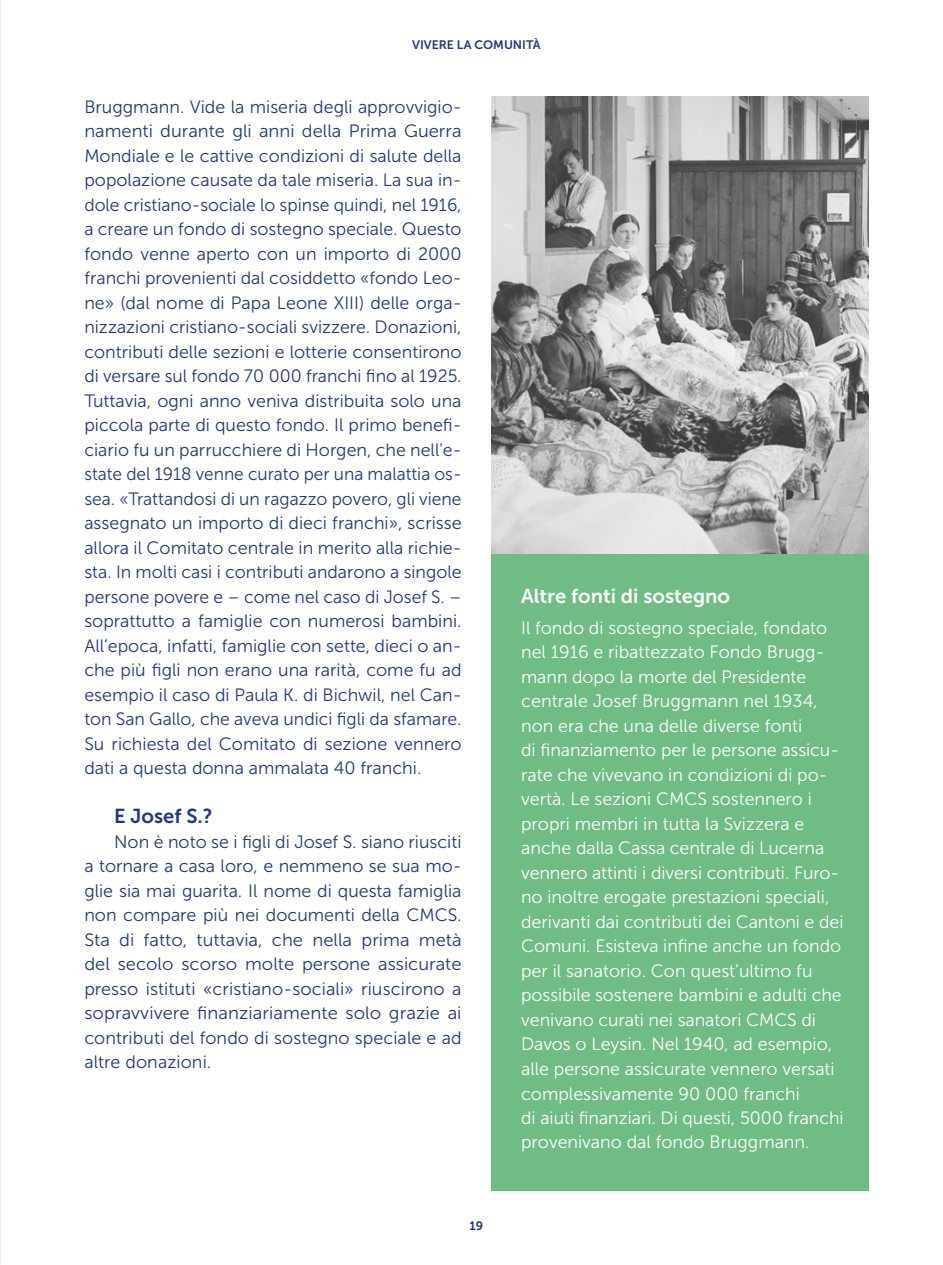
<style>
.page{position:relative;width:943px;height:1265px;background:#fff}
.page>*{position:absolute;margin:0;border:0;box-sizing:border-box;transform-origin:0 0}
.t1{font:20.12px "Museo Sans 700";color:#fff}
.t2{font:20.12px "Museo Sans 700";color:#203880}
.t3{font:17.85px/24.5px "Museo Sans 300";color:#203880}
.t4{font:17.85px/24.5px "Museo Sans 300";color:#fff}
.t5{font:12.25px "Museo Sans 700";color:#203880}
</style>
<div class="page">
<div style="left:491px;top:553px;width:377px;height:637px;background:#6fbc85"></div>
<img style="left:491px;top:97px;width:377px;height:456px">
<hr style="left:0;top:0;width:2px;height:1265px;background:#a9a7a5;opacity:.75">
<p class="t5" style="left:412px;top:38px;width:130px">VIVERE LA COMUNITÀ</p>
<p class="t3" style="left:84px;top:94px;width:379px">Bruggmann. Vide la miseria degli approvvigio&shy;namenti durante gli anni della Prima Guerra Mondiale e le cattive condizioni di salute della popolazione causate da tale miseria. La sua in&shy;dole cristiano-sociale lo spinse quindi, nel 1916, a creare un fondo di sostegno speciale. Questo fondo venne aperto con un importo di 2000 franchi provenienti dal cosiddetto «fondo Leo&shy;ne» (dal nome di Papa Leone XIII) delle orga&shy;nizzazioni cristiano-sociali svizzere. Donazioni, contributi delle sezioni e lotterie consentirono di versare sul fondo 70 000 franchi fino al 1925.<br>Tuttavia, ogni anno veniva distribuita solo una piccola parte di questo fondo. Il primo benefi&shy;ciario fu un parrucchiere di Horgen, che nell'e&shy;state del 1918 venne curato per una malattia os&shy;sea. «Trattandosi di un ragazzo povero, gli viene assegnato un importo di dieci franchi», scrisse allora il Comitato centrale in merito alla richie&shy;sta. In molti casi i contributi andarono a singole persone povere e – come nel caso di Josef S. – soprattutto a famiglie con numerosi bambini.<br>All’epoca, infatti, famiglie con sette, dieci o an&shy;che più figli non erano una rarità, come fu ad esempio il caso di Paula K. di Bichwil, nel Can&shy;ton San Gallo, che aveva undici figli da sfamare.<br>Su richiesta del Comitato di sezione vennero dati a questa donna ammalata 40 franchi.</p>
<p class="t2" style="left:114px;top:805px;width:100px">E Josef S.?</p>
<p class="t3" style="left:84px;top:829px;width:379px;text-align:justify;text-indent:30px">Non è noto se i figli di Josef S. siano riusciti a tornare a casa loro, e nemmeno se sua mo&shy;glie sia mai guarita. Il nome di questa famiglia non compare più nei documenti della CMCS.<br>Sta di fatto, tuttavia, che nella prima metà del secolo scorso molte persone assicurate presso istituti «cristiano-sociali» riuscirono a sopravvivere finanziariamente solo grazie ai contributi del fondo di sostegno speciale e ad altre donazioni.</p>
<p class="t5" style="left:469px;top:1218px;width:15px">19</p>
<p class="t1" style="left:521px;top:584px;width:210px">Altre fonti di sostegno</p>
<p class="t4" style="left:521px;top:616px;width:324px">Il fondo di sostegno speciale, fondato nel 1916 e ribattezzato Fondo Brugg&shy;mann dopo la morte del Presidente centrale Josef Bruggmann nel 1934, non era che una delle diverse fonti<br>di finanziamento per le persone assicu&shy;rate che vivevano in condizioni di po&shy;vertà. Le sezioni CMCS sostennero i propri membri in tutta la Svizzera e anche dalla Cassa centrale di Lucerna vennero attinti i diversi contributi. Furo-- no inoltre erogate prestazioni speciali, derivanti dai contributi dei Cantoni e dei Comuni. Esisteva infine anche un fondo per il sanatorio. Con quest’ultimo fu possibile sostenere bambini e adulti che venivano curati nei sanatori CMCS di Davos o Leysin. Nel 1940, ad esempio, alle persone assicurate vennero versati complessivamente 90 000 franchi<br>di aiuti finanziari. Di questi, 5000 franchi provenivano dal fondo Bruggmann.</p>
</div>
